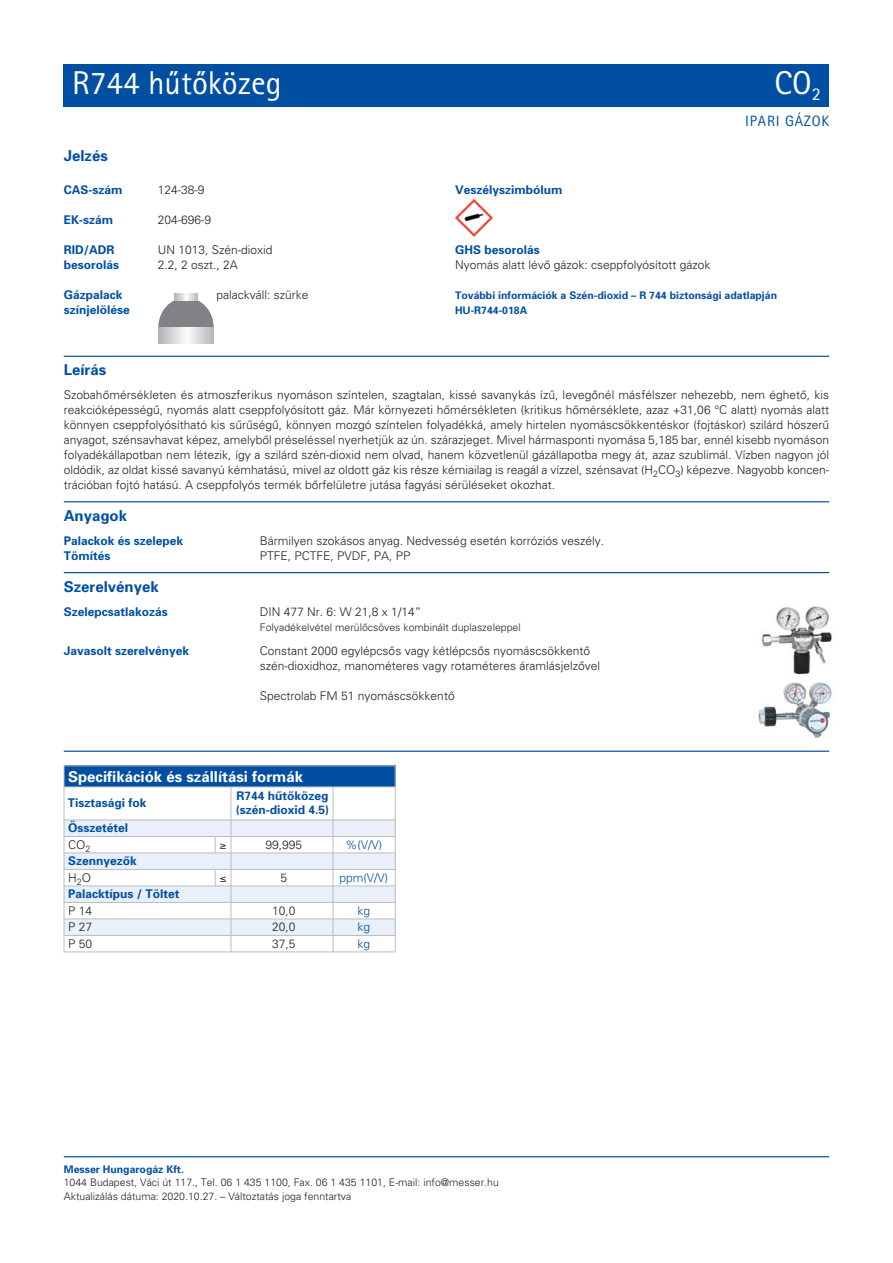
<style>
.page{position:relative;width:893px;height:1263px;background:#fff}
.page>*{position:absolute;margin:0;border:0;box-sizing:border-box;transform-origin:0 0}
.t1{font:33px "AT Rotis Sans Serif";color:#fff}
.t2{font:15px "Univers H Bold";color:#004fa3}
.t3{font:15px "Univers H Bold";color:#fff}
.t4{font:15px "AT Rotis Sans Serif";letter-spacing:.05em;color:#004fa3}
.t5{font:12px/15px "Univers H Light";color:#231f20;text-align:justify}
.t6{font:12px/13.5px "Univers H Bold";color:#004fa3}
.t7{font:12px "Univers H Light";color:#004fa3}
.t8{font:10.5px/13.5px "Univers H Light";color:#231f20}
.t9{font:10.5px/15px "Univers H Bold";color:#004fa3}
</style>
<div class="page">
<div style="left:64px;top:820px;width:331px;height:16px;background:#e9f0f9"></div>
<div style="left:64px;top:853px;width:331px;height:16px;background:#e9f0f9"></div>
<div style="left:64px;top:886px;width:331px;height:16px;background:#e9f0f9"></div>
<div style="left:64px;top:919px;width:331px;height:16px;background:#e9f0f9"></div>
<div style="left:64px;top:64px;width:765px;height:42px;background:#004fa3"></div>
<svg style="left:158px;top:300px;width:56px;height:27px"></svg>
<svg style="left:158px;top:327px;width:56px;height:17px"></svg>
<svg style="left:174px;top:294px;width:24px;height:6px"></svg>
<img style="left:455px;top:199px;width:37px;height:37px">
<hr style="left:64px;top:356px;width:765px;height:1px;background:#004fa3">
<hr style="left:64px;top:572px;width:765px;height:1px;background:#004fa3">
<div style="left:64px;top:766px;width:331px;height:21px;background:#004fa3"></div>
<hr style="left:64px;top:787px;width:331px;height:1px;background:#bbbdc0">
<hr style="left:64px;top:820px;width:331px;height:1px;background:#bbbdc0">
<hr style="left:64px;top:836px;width:331px;height:1px;background:#bbbdc0">
<hr style="left:64px;top:853px;width:331px;height:1px;background:#bbbdc0">
<hr style="left:64px;top:869px;width:331px;height:1px;background:#bbbdc0">
<hr style="left:64px;top:886px;width:331px;height:1px;background:#bbbdc0">
<hr style="left:64px;top:902px;width:331px;height:1px;background:#bbbdc0">
<hr style="left:64px;top:919px;width:331px;height:1px;background:#bbbdc0">
<hr style="left:64px;top:935px;width:331px;height:1px;background:#bbbdc0">
<hr style="left:231px;top:787px;width:1px;height:165px;background:#bbbdc0">
<hr style="left:333px;top:787px;width:1px;height:165px;background:#bbbdc0">
<hr style="left:64px;top:1156px;width:765px;height:1px;background:#004fa3">
<hr style="left:64px;top:751px;width:765px;height:1px;background:#004fa3">
<hr style="left:64px;top:501px;width:765px;height:1px;background:#004fa3">
<img style="left:761px;top:606px;width:71px;height:69px">
<img style="left:758px;top:682px;width:74px;height:56px">
<div style="left:64px;top:766px;width:331px;height:186px;border:1px solid #bbbdc0"></div>
<svg style="left:215px;top:837px;width:11px;height:16px"></svg>
<svg style="left:215px;top:870px;width:11px;height:16px"></svg>
<h1 class="t1" style="left:72px;top:70px;width:211px">R744 hûtôközeg</h1>
<h1 class="t1" style="left:774px;top:70px;width:48px">CO<sub>2</sub></h1>
<p class="t4" style="left:745px;top:116px;width:85px">IPARI GÁZOK</p>
<p class="t2" style="left:64px;top:150px;width:46px">Jelzés</p>
<p class="t6" style="left:64px;top:184px;width:60px">CAS-szám</p>
<p class="t5" style="left:158px;top:183px;width:48px">124-38-9</p>
<p class="t6" style="left:64px;top:214px;width:51px">EK-szám</p>
<p class="t5" style="left:158px;top:213px;width:55px">204-696-9</p>
<p class="t6" style="left:64px;top:244px;width:52px">RID/ADR</p>
<p class="t5" style="left:158px;top:243px;width:116px">UN 1013, Szén-dioxid</p>
<p class="t6" style="left:64px;top:259px;width:57px">besorolás</p>
<p class="t5" style="left:158px;top:258px;width:82px">2.2, 2 oszt., 2A</p>
<p class="t6" style="left:64px;top:289px;width:60px">Gázpalack</p>
<p class="t5" style="left:216px;top:288px;width:94px">palackváll: szürke</p>
<p class="t6" style="left:64px;top:304px;width:68px">színjelölése</p>
<p class="t6" style="left:455px;top:184px;width:109px">Veszélyszimbólum</p>
<p class="t6" style="left:455px;top:244px;width:86px">GHS besorolás</p>
<p class="t5" style="left:455px;top:258px;width:257px">Nyomás alatt lévô gázok: cseppfolyósított gázok</p>
<p class="t9" style="left:455px;top:288px;width:324px">További információk a Szén-dioxid – R 744 biztonsági adatlapján<br>HU-R744-018A</p>
<p class="t2" style="left:64px;top:364px;width:44px">Leírás</p>
<p class="t5" style="left:64px;top:389px;width:767px">Szobahômérsékleten és atmoszferikus nyomáson színtelen, szagtalan, kissé savanykás ízû, levegônél másfélszer nehezebb, nem éghetô, kis reakcióképességû, nyomás alatt cseppfolyósított gáz. Már környezeti hômérsékleten (kritikus hômérséklete, azaz +31,06 °C alatt) nyomás alatt könnyen cseppfolyósítható kis sûrûségû, könnyen mozgó színtelen folyadékká, amely hirtelen nyomáscsökkentéskor (fojtáskor) szilárd hószerû anyagot, szénsavhavat képez, amelybôl préseléssel nyerhetjük az ún. szárazjeget. Mivel hármasponti nyomása 5,185 bar, ennél kisebb nyomáson folyadékállapotban nem létezik, így a szilárd szén-dioxid nem olvad, hanem közvetlenül gázállapotba megy át, azaz szublimál. Vízben nagyon jól oldódik, az oldat kissé savanyú kémhatású, mivel az oldott gáz kis része kémiailag is reagál a vízzel, szénsavat (H<sub>2</sub>CO<sub>3</sub>) képezve. Nagyobb koncen&shy;trációban fojtó hatású. A cseppfolyós termék bôrfelületre jutása fagyási sérüléseket okozhat.</p>
<p class="t2" style="left:64px;top:510px;width:65px">Anyagok</p>
<p class="t6" style="left:64px;top:535px;width:121px">Palackok és szelepek</p>
<p class="t5" style="left:260px;top:534px;width:346px">Bármilyen szokásos anyag. Nedvesség esetén korróziós veszély.</p>
<p class="t6" style="left:64px;top:550px;width:48px">Tömítés</p>
<p class="t5" style="left:260px;top:549px;width:152px">PTFE, PCTFE, PVDF, PA, PP</p>
<p class="t2" style="left:64px;top:581px;width:97px">Szerelvények</p>
<p class="t6" style="left:64px;top:606px;width:106px">Szelepcsatlakozás</p>
<p class="t5" style="left:260px;top:605px;width:163px">DIN 477 Nr. 6: W 21,8 x 1/14”</p>
<p class="t8" style="left:260px;top:621px;width:262px">Folyadékelvétel merülôcsöves kombinált duplaszeleppel</p>
<p class="t6" style="left:64px;top:645px;width:127px">Javasolt szerelvények</p>
<p class="t5" style="left:260px;top:644px;width:342px">Constant 2000 egylépcsôs vagy kétlépcsôs nyomáscsökkentô szén-dioxidhoz, manométeres vagy rotaméteres áramlásjelzôvel</p>
<p class="t5" style="left:260px;top:689px;width:196px">Spectrolab FM 51 nyomáscsökkentô</p>
<p class="t3" style="left:68px;top:771px;width:237px">Specifikációk és szállítási formák</p>
<p class="t6" style="left:68px;top:797px;width:80px">Tisztasági fok</p>
<p class="t6" style="left:236px;top:790px;width:95px">R744 hûtôközeg (szén-dioxid 4.5)</p>
<p class="t6" style="left:68px;top:822px;width:62px">Összetétel</p>
<p class="t5" style="left:68px;top:838px;width:24px">CO<sub>2</sub></p>
<p class="t5" style="left:266px;top:838px;width:38px">99,995</p>
<p class="t7" style="left:346px;top:840px;width:38px">%(V/V)</p>
<p class="t6" style="left:68px;top:855px;width:70px">Szennyezôk</p>
<p class="t5" style="left:68px;top:871px;width:25px">H<sub>2</sub>O</p>
<p class="t5" style="left:281px;top:871px;width:8px">5</p>
<p class="t7" style="left:340px;top:873px;width:50px">ppm(V/V)</p>
<p class="t6" style="left:68px;top:888px;width:113px">Palacktípus / Töltet</p>
<p class="t5" style="left:68px;top:904px;width:26px">P 14</p>
<p class="t5" style="left:272px;top:904px;width:25px">10,0</p>
<p class="t7" style="left:358px;top:906px;width:14px">kg</p>
<p class="t5" style="left:68px;top:920px;width:26px">P 27</p>
<p class="t5" style="left:272px;top:920px;width:25px">20,0</p>
<p class="t7" style="left:358px;top:922px;width:14px">kg</p>
<p class="t5" style="left:68px;top:937px;width:26px">P 50</p>
<p class="t5" style="left:272px;top:937px;width:25px">37,5</p>
<p class="t7" style="left:358px;top:939px;width:14px">kg</p>
<p class="t9" style="left:64px;top:1163px;width:122px">Messer Hungarogáz Kft.</p>
<p class="t8" style="left:64px;top:1177px;width:437px">1044 Budapest, Váci út 117., Tel. 06 1 435 1100, Fax. 06 1 435 1101, E-mail: info@messer.hu<br>Aktualizálás dátuma: 2020.10.27. – Változtatás joga fenntartva</p>
</div>
